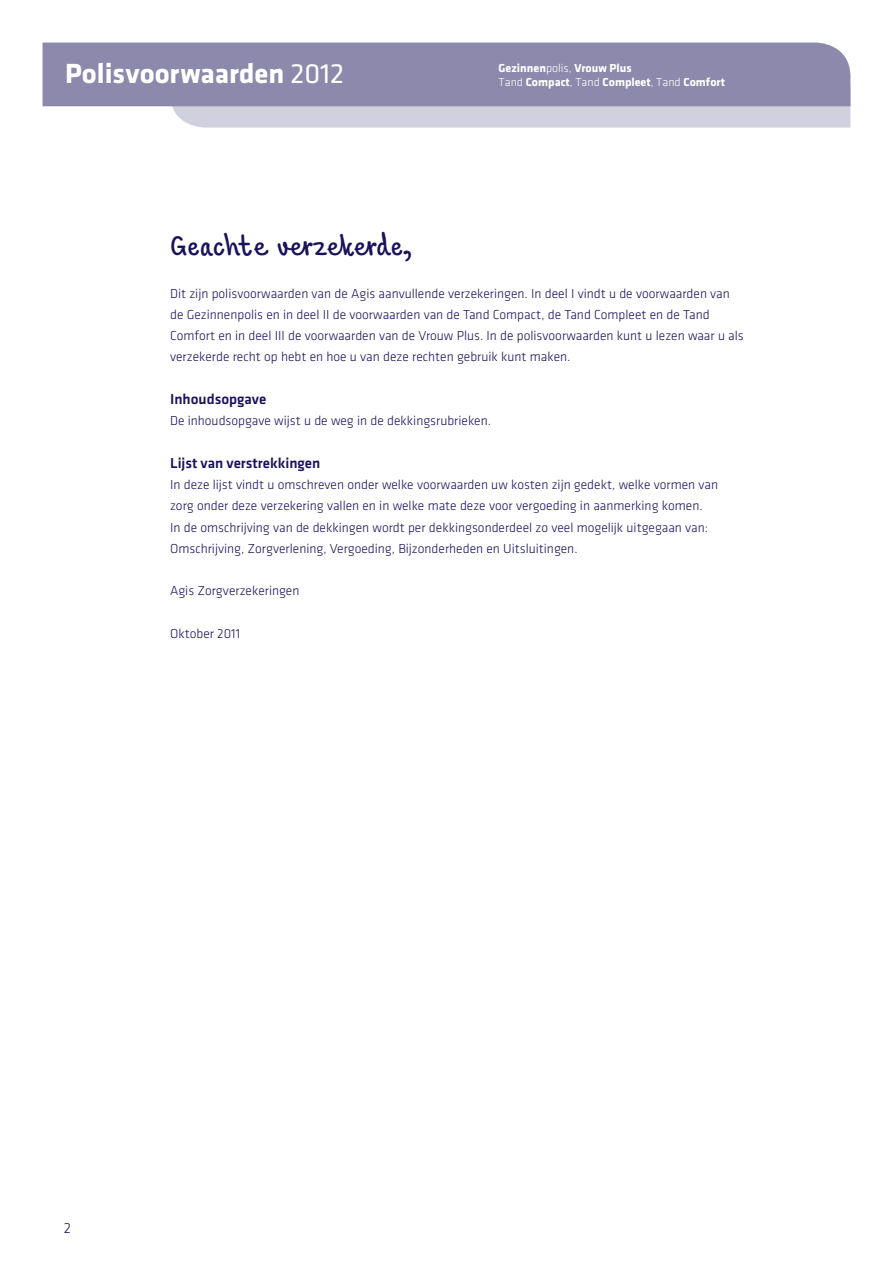
<style>
.page{position:relative;width:893px;height:1263px;background:#fff}
.page>*{position:absolute;margin:0;border:0;box-sizing:border-box;transform-origin:0 0}
.t1{font:31.5px "Agis Script";color:#1a125a}
.t2{font:700 28.8px "Agis Klavika";color:#fff}
.t3{font:500 15px "Agis Klavika";color:#1a125a}
.t4{font:300 15px "Agis Klavika";color:#1a125a}
.t5{font:300 13.5px/21.3px "Agis Klavika";color:#1a125a}
.t6{font:700 12px/14.4px "Agis Klavika";color:#fff}
.s1{font-weight:400}
.s2{font-weight:300}
</style>
<div class="page">
<svg style="left:170px;top:106px;width:680px;height:22px;background:#d1d0de"></svg>
<div style="left:43px;top:43px;width:807px;height:63px;background:#8d89ac"></div>
<h2 class="t2" style="left:65px;top:52px;width:281px">Polisvoorwaarden <span class="s1">2012</span></h2>
<p class="t6" style="left:499px;top:60px;width:228px">Gezinnen<span class="s2">polis,</span> Vrouw Plus<br><span class="s2">Tand</span> Compact<span class="s2">, Tand</span> Compleet<span class="s2">, Tand</span> Comfort</p>
<h1 class="t1" style="left:170px;top:224px;width:243px">Geachte verzekerde,</h1>
<p class="t5" style="left:170px;top:282px;width:575px">Dit zijn polisvoorwaarden van de Agis aanvullende verzekeringen. In deel I vindt u de voorwaarden van de Gezinnenpolis en in deel II de voorwaarden van de Tand Compact, de Tand Compleet en de Tand Comfort en in deel III de voorwaarden van de Vrouw Plus. In de polisvoorwaarden kunt u lezen waar u als verzekerde recht op hebt en hoe u van deze rechten gebruik kunt maken.</p>
<p class="t3" style="left:170px;top:389px;width:98px">Inhoudsopgave</p>
<p class="t5" style="left:170px;top:410px;width:322px">De inhoudsopgave wijst u de weg in de dekkingsrubrieken.</p>
<p class="t3" style="left:170px;top:453px;width:152px">Lijst van verstrekkingen</p>
<p class="t5" style="left:170px;top:474px;width:550px">In deze lijst vindt u omschreven onder welke voorwaarden uw kosten zijn gedekt, welke vormen van zorg onder deze verzekering vallen en in welke mate deze voor vergoeding in aanmerking komen.<br>In de omschrijving van de dekkingen wordt per dekkingsonderdeel zo veel mogelijk uitgegaan van:<br>Omschrijving, Zorgverlening, Vergoeding, Bijzonderheden en Uitsluitingen.</p>
<p class="t5" style="left:170px;top:580px;width:131px">Agis Zorgverzekeringen</p>
<p class="t5" style="left:170px;top:623px;width:72px">Oktober 2011</p>
<p class="t4" style="left:64px;top:1219px;width:9px">2</p>
</div>
